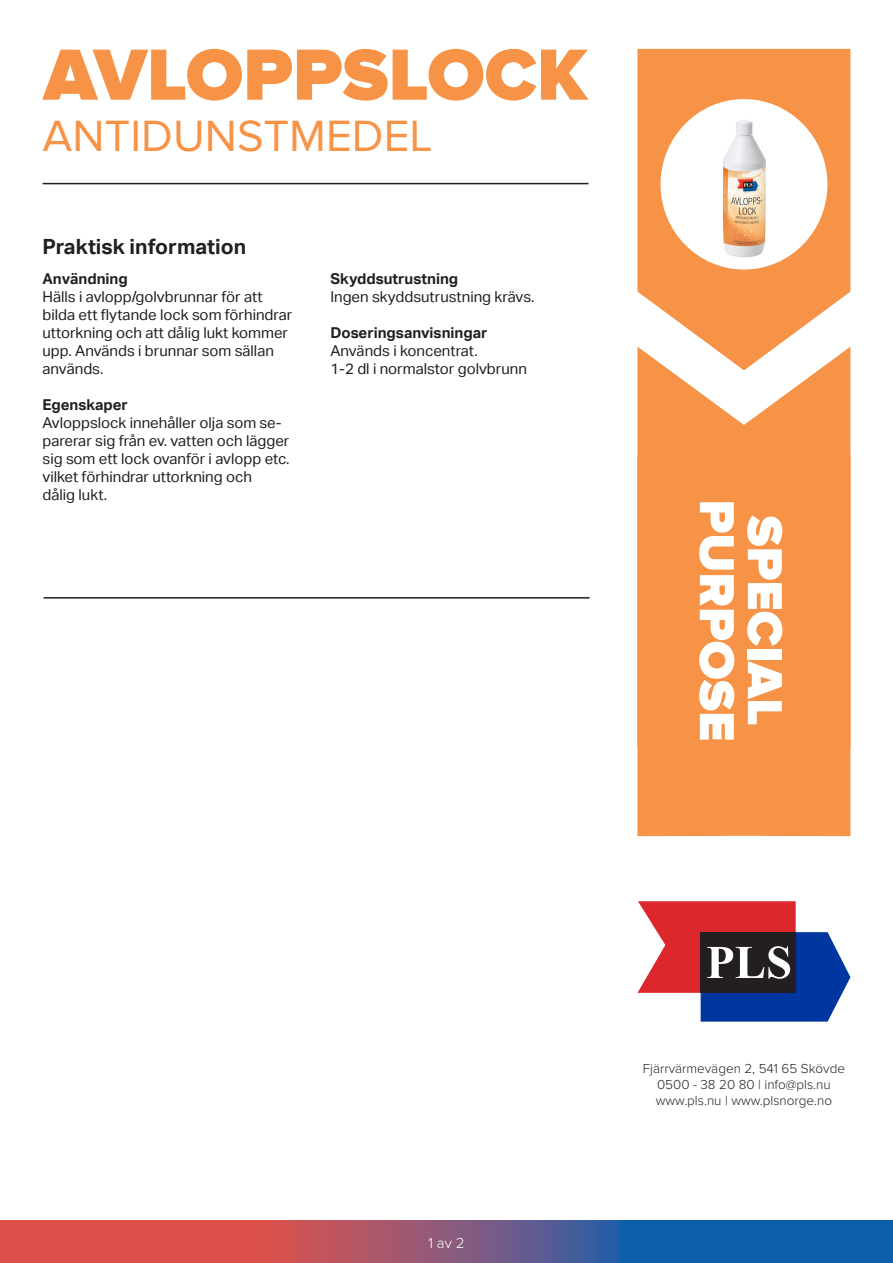
<style>
.page{position:relative;width:893px;height:1263px;background:#fff}
.page>*{position:absolute;margin:0;border:0;box-sizing:border-box;transform-origin:0 0}
.t1{font:900 75px "Proxima Nova";color:#f69347}
.t2{font:900 51px "Proxima Nova";color:#fff}
.t3{font:45.45px "Proxima Nova";color:#f69347}
.t4{font:700 21px "Aktiv Grotesk";color:#231f20}
.t5{font:15px/18px "Aktiv Grotesk";color:#231f20}
.t6{font:700 15px "Aktiv Grotesk";color:#231f20}
.t7{font:300 15px "Proxima Nova";color:#fff}
.t8{font:300 13.5px "Proxima Nova";color:#231f20}
</style>
<div class="page">
<svg style="left:637px;top:901px;width:213px;height:121px"></svg>
<hr style="left:44px;top:597px;width:546px;height:2px;background:#231f20">
<hr style="left:43px;top:183px;width:545px;height:1px;background:#231f20">
<svg style="left:637px;top:49px;width:213px;height:298px;fill:#f69347"></svg>
<svg style="left:637px;top:347px;width:213px;height:108px;fill:#f69347"></svg>
<div style="left:637px;top:455px;width:213px;height:381px;background:#f69347"></div>
<div style="left:660px;top:99px;width:167px;height:171px;background:#fff;border-radius:50%"></div>
<svg style="left:0;top:1220px;width:893px;height:43px"></svg>
<img style="left:722px;top:120px;width:44px;height:138px">
<p class="t1" style="left:44px;top:31px;width:545px">AVLOPPSLOCK</p>
<p class="t3" style="left:43px;top:110px;width:392px">ANTIDUNSTMEDEL</p>
<p class="t4" style="left:43px;top:234px;width:205px">Praktisk information</p>
<p class="t6" style="left:43px;top:270px;width:87px">Användning</p>
<p class="t5" style="left:43px;top:288px;width:251px">Hälls i avlopp/golvbrunnar för att bilda ett flytande lock som förhindrar uttorkning och att dålig lukt kommer upp. Används i brunnar som sällan används.</p>
<p class="t6" style="left:43px;top:396px;width:87px">Egenskaper</p>
<p class="t5" style="left:43px;top:414px;width:249px">Avloppslock innehåller olja som se&shy;parerar sig från ev. vatten och lägger sig som ett lock ovanför i avlopp etc. vilket förhindrar uttorkning och</p>
<p class="t5" style="left:43px;top:486px;width:66px">dålig lukt.</p>
<p class="t6" style="left:330px;top:270px;width:129px">Skyddsutrustning</p>
<p class="t5" style="left:330px;top:288px;width:206px">Ingen skyddsutrustning krävs.</p>
<p class="t6" style="left:330px;top:324px;width:159px">Doseringsanvisningar</p>
<p class="t5" style="left:330px;top:342px;width:149px">Används i koncentrat.</p>
<p class="t5" style="left:330px;top:360px;width:198px">1-2 dl i normalstor golvbrunn</p>
<p class="t2" style="left:746px;top:499px;width:243px;rotate:90deg">PURPOSE</p>
<p class="t2" style="left:794px;top:515px;width:212px;rotate:90deg">SPECIAL</p>
<p class="t7" style="left:428px;top:1231px;width:38px">1 av 2</p>
<p class="t8" style="left:643px;top:1058px;width:204px">Fjärrvärmevägen 2, 541 65 Skövde</p>
<p class="t8" style="left:657px;top:1074px;width:175px">0500 - 38 20 80 | info@pls.nu</p>
<p class="t8" style="left:656px;top:1090px;width:178px">www.pls.nu | www.plsnorge.no</p>
</div>
